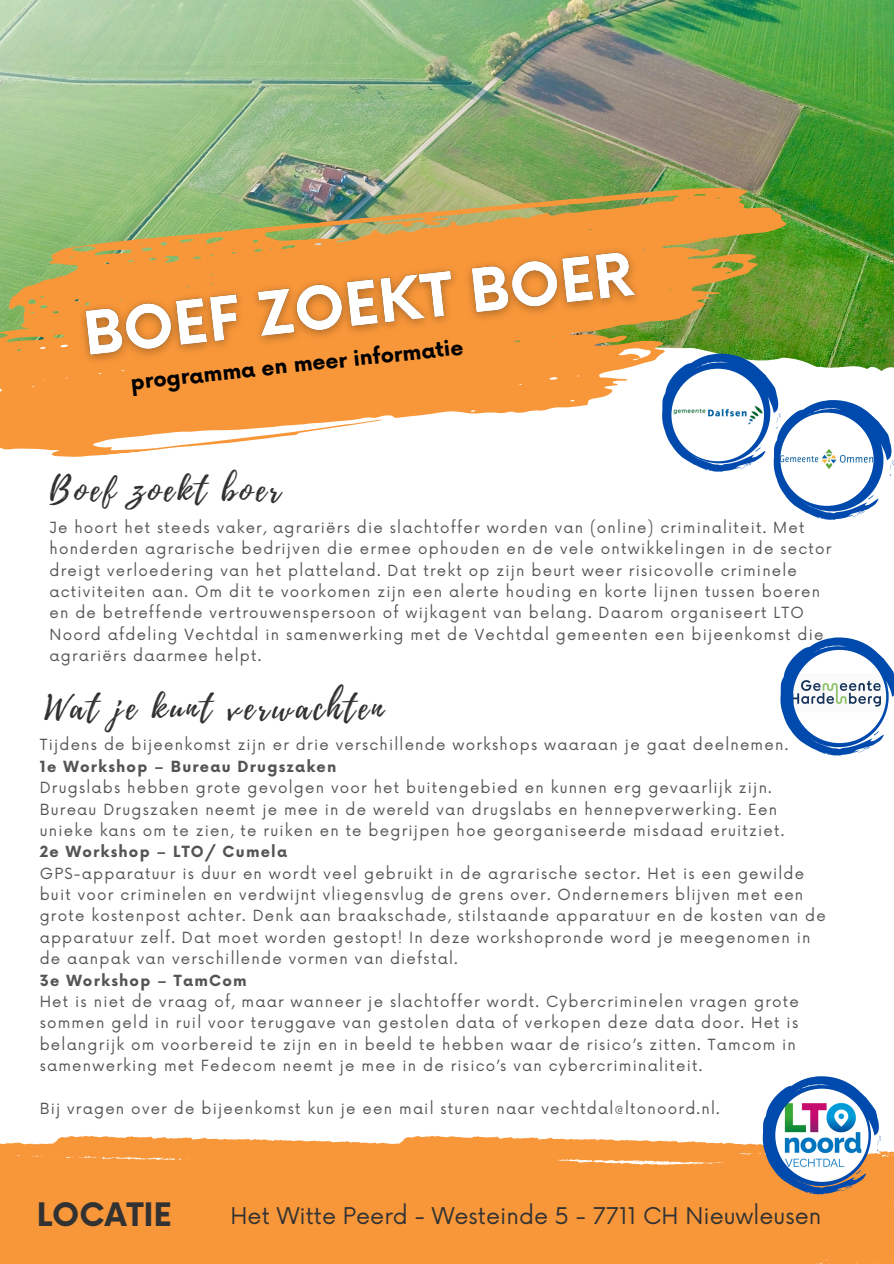
<style>
.page{position:relative;width:894px;height:1264px;background:#fff}
.page>*{position:absolute;margin:0;border:0;box-sizing:border-box;transform-origin:0 0}
.t1{font:33px "Playlist Script";letter-spacing:.1em;color:#323232}
.t2{font:700 31.5px "Now";color:#323232}
.t3{font:22.5px "Now";color:#323232}
.t4{font:700 21px "Now";color:#000}
.t5{font:15px/21.3px "Now";letter-spacing:.08em;color:#545454}
.t6{font:700 15px "Now";letter-spacing:.08em;color:#545454}
</style>
<div class="page">
<img style="left:0;top:0;width:893px;height:353px">
<img style="left:3px;top:178px;width:792px;height:175px">
<svg style="left:0;top:266px;width:702px;height:191px;fill:#f8973a"></svg>
<div style="left:652px;top:1136px;width:241px;height:127px;background:#f8973a"></div>
<svg style="left:662px;top:1161px;width:17px;height:2px"></svg>
<svg style="left:712px;top:1162px;width:8px;height:2px"></svg>
<svg style="left:652px;top:1242px;width:5px;height:5px"></svg>
<div style="left:0;top:1135px;width:652px;height:128px;background:#f8973a"></div>
<svg style="left:555px;top:1198px;width:3px;height:4px"></svg>
<svg style="left:559px;top:1152px;width:8px;height:9px"></svg>
<svg style="left:316px;top:1161px;width:17px;height:2px"></svg>
<svg style="left:166px;top:1158px;width:11px;height:8px"></svg>
<svg style="left:126px;top:1157px;width:12px;height:1px"></svg>
<svg style="left:366px;top:1162px;width:8px;height:2px"></svg>
<svg style="left:575px;top:1160px;width:7px;height:4px"></svg>
<svg style="left:469px;top:1156px;width:15px;height:2px"></svg>
<svg style="left:198px;top:1152px;width:34px;height:9px"></svg>
<svg style="left:242px;top:1154px;width:12px;height:8px"></svg>
<svg style="left:308px;top:1140px;width:11px;height:2px"></svg>
<svg style="left:176px;top:1137px;width:8px;height:2px"></svg>
<svg style="left:353px;top:1141px;width:7px;height:2px"></svg>
<svg style="left:425px;top:1153px;width:11px;height:5px"></svg>
<svg style="left:445px;top:1153px;width:6px;height:5px"></svg>
<svg style="left:501px;top:1151px;width:5px;height:8px"></svg>
<svg style="left:124px;top:1136px;width:6px;height:2px"></svg>
<img style="left:69px;top:234px;width:584px;height:140px">
<svg style="left:661px;top:353px;width:232px;height:167px"></svg>
<img style="left:780px;top:412px;width:93px;height:94px;border-radius:50%">
<svg style="left:780px;top:637px;width:113px;height:118px"></svg>
<img style="left:792px;top:650px;width:93px;height:93px;border-radius:50%">
<svg style="left:762px;top:1076px;width:118px;height:118px"></svg>
<img style="left:775px;top:1088px;width:93px;height:93px;border-radius:50%">
<p class="t4" style="left:130px;top:370px;width:336px;rotate:-6deg">programma en meer informatie</p>
<p class="t1" style="left:49px;top:466px;width:232px">Boef zoekt boer</p>
<h4 class="t5" style="left:49px;top:517px;width:783px">Je hoort het steeds vaker, agrariërs die slachtoffer worden van (online) criminaliteit. Met honderden agrarische bedrijven die ermee ophouden en de vele ontwikkelingen in de sector dreigt verloedering van het platteland. Dat trekt op zijn beurt weer risicovolle criminele activiteiten aan. Om dit te voorkomen zijn een alerte houding en korte lijnen tussen boeren en de betreffende vertrouwenspersoon of wijkagent van belang. Daarom organiseert LTO Noord afdeling Vechtdal in samenwerking met de Vechtdal gemeenten een bijeenkomst die agrariërs daarmee helpt.</h4>
<p class="t1" style="left:45px;top:684px;width:340px">Wat je kunt verwachten</p>
<p class="t5" style="left:40px;top:735px;width:749px">Tijdens de bijeenkomst zijn er drie verschillende workshops waaraan je gaat deelnemen.</p>
<p class="t6" style="left:40px;top:758px;width:298px">1e Workshop – Bureau Drugszaken</p>
<p class="t5" style="left:40px;top:777px;width:745px">Drugslabs hebben grote gevolgen voor het buitengebied en kunnen erg gevaarlijk zijn.<br>Bureau Drugszaken neemt je mee in de wereld van drugslabs en hennepverwerking. Een unieke kans om te zien, te ruiken en te begrijpen hoe georganiseerde misdaad eruitziet.</p>
<h3 class="t6" style="left:40px;top:843px;width:249px">2e Workshop – LTO/ Cumela</h3>
<p class="t5" style="left:40px;top:863px;width:787px">GPS-apparatuur is duur en wordt veel gebruikt in de agrarische sector. Het is een gewilde buit voor criminelen en verdwijnt vliegensvlug de grens over. Ondernemers blijven met een grote kostenpost achter. Denk aan braakschade, stilstaande apparatuur en de kosten van de apparatuur zelf. Dat moet worden gestopt! In deze workshopronde word je meegenomen in de aanpak van verschillende vormen van diefstal.</p>
<p class="t6" style="left:40px;top:972px;width:208px">3e Workshop – TamCom</p>
<p class="t5" style="left:40px;top:991px;width:760px">Het is niet de vraag of, maar wanneer je slachtoffer wordt. Cybercriminelen vragen grote sommen geld in ruil voor teruggave van gestolen data of verkopen deze data door. Het is belangrijk om voorbereid te zijn en in beeld te hebben waar de risico’s zitten. Tamcom in samenwerking met Fedecom neemt je mee in de risico’s van cybercriminaliteit.</p>
<h3 class="t5" style="left:40px;top:1098px;width:681px">Bij vragen over de bijeenkomst kun je een mail sturen naar vechtdal@ltonoord.nl.</h3>
<p class="t2" style="left:37px;top:1197px;width:137px">LOCATIE</p>
<p class="t3" style="left:230px;top:1203px;width:592px">Het Witte Peerd - Westeinde 5 - 7711 CH Nieuwleusen</p>
</div>
